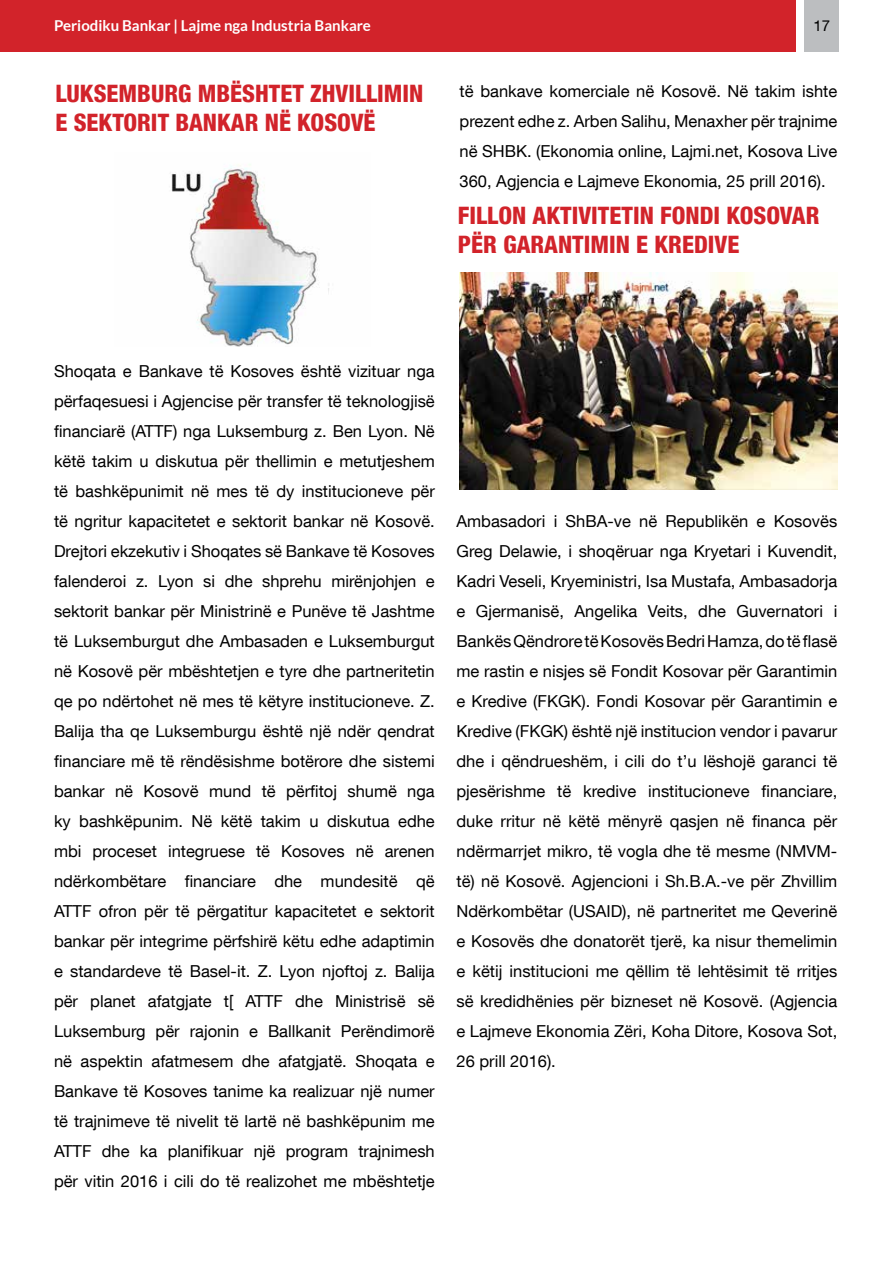
<style>
.page{position:relative;width:893px;height:1263px;background:#fff}
.page>*{position:absolute;margin:0;border:0;box-sizing:border-box;transform-origin:0 0}
.t1{font:800 condensed 24px "Helvetica Neue LT Com";color:#d2232a}
.t2{font:16.5px/30px "Helvetica Neue LT Com";color:#000;text-align:justify}
.t3{font:700 15px "Lato";color:#fff}
.t4{font:15px "Helvetica Neue LT Com";color:#000}
</style>
<div class="page">
<div style="left:805px;top:0;width:34px;height:52px;background:#bcbec0"></div>
<div style="left:0;top:0;width:795px;height:52px;background:#d2232a"></div>
<img style="left:171px;top:164px;width:158px;height:183px">
<img style="left:460px;top:272px;width:377px;height:217px">
<p class="t3" style="left:54px;top:17px;width:318px">Periodiku Bankar | Lajme nga Industria Bankare</p>
<p class="t4" style="left:814px;top:17px;width:18px">17</p>
<h1 class="t1" style="left:55px;top:79px;width:26px">LUKSEMBURG</h1>
<h1 class="t1" style="left:198px;top:79px;width:15px">MBËSHTET</h1>
<h1 class="t1" style="left:310px;top:79px;width:24px">ZHVILLIMIN</h1>
<h1 class="t1" style="left:55px;top:108px;width:32px">E SEKTORIT</h1>
<h1 class="t1" style="left:175px;top:108px;width:15px">BANKAR</h1>
<h1 class="t1" style="left:265px;top:108px;width:60px">NË KOSOVË</h1>
<p class="t2" style="left:460px;top:76px;width:379px">të bankave komerciale në Kosovë. Në takim ishte prezent edhe z. Arben Salihu, Menaxher për trajnime në SH BK. (Ekonomia online, Lajmi.net, Kosova Live 360, Agjencia e Lajmeve Ekonomia, 25 prill 2016).</p>
<h1 class="t1" style="left:458px;top:201px;width:24px">FILLON</h1>
<h1 class="t1" style="left:533px;top:201px;width:12px">AKTIVITETIN</h1>
<h1 class="t1" style="left:660px;top:201px;width:25px">FONDI</h1>
<h1 class="t1" style="left:726px;top:201px;width:28px">KOSOVAR</h1>
<h1 class="t1" style="left:458px;top:229px;width:14px">PËR</h1>
<h1 class="t1" style="left:503px;top:229px;width:27px">GARANTIMIN</h1>
<h1 class="t1" style="left:636px;top:229px;width:45px">E KREDIVE</h1>
<p class="t2" style="left:54px;top:356px;width:382px">Shoqata e Bankave të Kosoves është vizituar nga përfaqesuesi i Agjencise për transfer të teknologjisë financiarë (ATTF) nga Luksemburg z. Ben Lyon. Në këtë takim u diskutua për thellimin e metutjeshem të bashkëpunimit në mes të dy institucioneve për të ngritur kapacitetet e sektorit bankar në Kosovë.<br>Drejtori ekzekutiv i Shoqates së Bankave të Kosoves falenderoi z. Lyon si dhe shprehu mirënjohjen e sektorit bankar për Ministrinë e Punëve të Jashtme të Luksemburgut dhe Ambasaden e Luksemburgut në Kosovë për mbështetjen e tyre dhe partneritetin qe po ndërtohet në mes të këtyre institucioneve. Z.<br>Balija tha qe Luksemburgu është një ndër qendrat financiare më të rëndësishme botërore dhe sistemi bankar në Kosovë mund të përfitoj shumë nga ky bashkëpunim. Në këtë takim u diskutua edhe mbi proceset integruese të Kosoves në arenen ndërkombëtare financiare dhe mundesitë që ATTF ofron për të përgatitur kapacitetet e sektorit bankar për integrime përfshirë këtu edhe adaptimin e standardeve të Basel-it. Z. Lyon njoftoj z. Balija për planet afatgjate t[ ATTF dhe Ministrisë së Luksemburg për rajonin e Ballkanit Perëndimorë në aspektin afatmesem dhe afatgjatë. Shoqata e Bankave të Kosoves tanime ka realizuar një numer të trajnimeve të nivelit të lartë në bashkëpunim me ATTF dhe ka planifikuar një program trajnimesh për vitin 2016 i cili do të realizohet me mbështetje</p>
<p class="t2" style="left:456px;top:506px;width:382px">Ambasadori i ShBA-ve në Republikën e Kosovës Greg Delawie, i shoqëruar nga Kryetari i Kuvendit, Kadri Veseli, Kryeministri, Isa Mustafa, Ambasadorja e Gjermanisë, Angelika Veits, dhe Guvernatori i Bankës Qëndrore të Kosovës Bedri Hamza, do të flasë me rastin e nisjes së Fondit Kosovar për Garantimin e Kredive (FKGK). Fondi Kosovar për Garantimin e Kredive (FKGK) është një institucion vendor i pavarur dhe i qëndrueshëm, i cili do t’u lëshojë garanci të pjesërishme të kredive institucioneve financiare, duke rritur në këtë mënyrë qasjen në financa për ndërmarrjet mikro, të vogla dhe të mesme (NMVM&shy;të) në Kosovë. Agjencioni i Sh.B.A.-ve për Zhvillim Ndërkombëtar (USAID), në partneritet me Qeverinë e Kosovës dhe donatorët tjerë, ka nisur themelimin e këtij institucioni me qëllim të lehtësimit të rritjes së kredidhënies për bizneset në Kosovë. (Agjencia e Lajmeve Ekonomia Zëri, Koha Ditore, Kosova Sot, 26 prill 2016).</p>
</div>
